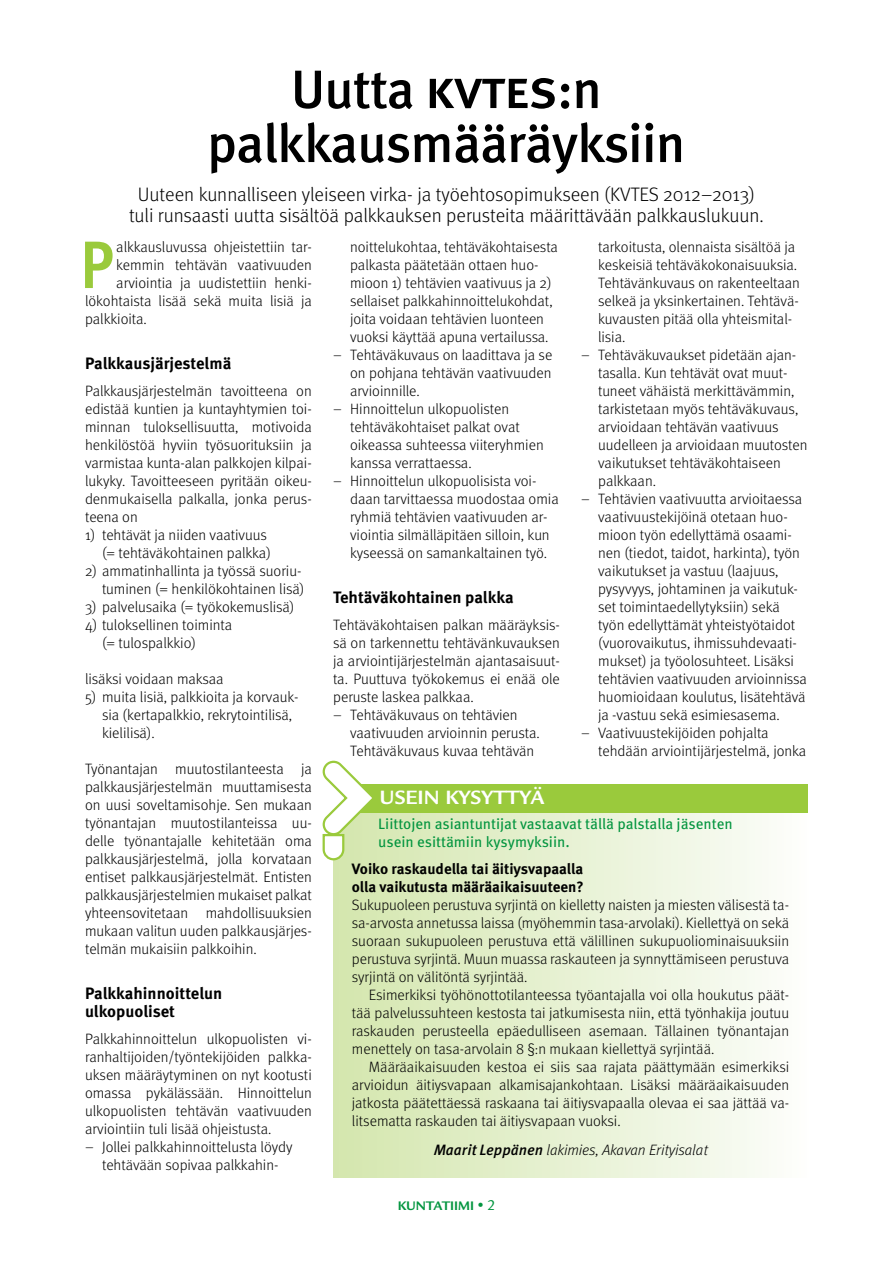
<style>
.page{position:relative;width:893px;height:1263px;background:#fff}
.page>*{position:absolute;margin:0;border:0;box-sizing:border-box;transform-origin:0 0}
.leipis_met_10_12_ANF{font:700 67.05px "Meta Cond OT";color:#9aca3c}
.ots_met_1{font:500 54px/54px "Meta OT";letter-spacing:-.025em;color:#000;text-align:center}
.t1{font:700 21px "Legacy Sans";color:#fff}
.ingr_met{font:300 19.5px/21px "Meta OT";color:#000;text-align:center}
.väliots_met_1{font:700 16.5px/18px "Meta OT";color:#000}
.leipis_met_PA_1{font:300 15px/18px "Meta OT";color:#000}
.leipis_met_10_12_EI{font:300 15px/18px "Meta OT";letter-spacing:-.005em;color:#000;text-align:justify}
.leipis_met_10_12{font:300 15px/18px "Meta OT";color:#000;text-align:justify}
.leipis_met_10_12_ANF-2{font:300 15px "Meta OT";color:#000}
.leipis_met_10_12_EI-2{font:15px/18px "Meta OT";color:#03953f}
.leipis_met_10_12_EI-3{font:700 15px/18px "Meta OT";color:#000}
.kirjoittaja_met{font:italic 300 15px "Meta OT";color:#000}
.leipis_met_10_12_EI-4{font:700 13.5px "Legacy Sans";color:#03953f}
.s1{font-weight:500}
.s2{font-family:"Meta OT";font-weight:300;font-size:15px}
.s3{font-family:"Meta OT";font-weight:400;font-size:15px}
</style>
<div class="page">
<div style="left:333px;top:812px;width:475px;height:366px;background:linear-gradient(to right,#d4e6ad,#fcfdfb)"></div>
<div style="left:353px;top:784px;width:455px;height:28px;background:#9aca3c"></div>
<svg style="left:322px;top:760px;width:55px;height:101px"></svg>
<p class="ots_met_1" style="left:207px;top:63px;width:480px">Uutta kvtes:n palkkausmääräyksiin</p>
<p class="ingr_met" style="left:129px;top:184px;width:636px">Uuteen kunnalliseen yleiseen virka- ja työehtosopimukseen (KVTES 2012–2013) tuli runsaasti uutta sisältöä palkkauksen perusteita määrittävään palkkauslukuun.</p>
<p class="leipis_met_10_12_ANF" style="left:80px;top:222px;width:35px">P</p>
<p class="leipis_met_10_12_ANF-2" style="left:116px;top:238px;width:197px">alkkausluvussa ohjeistettiin tar-</p>
<p class="leipis_met_10_12_ANF-2" style="left:116px;top:256px;width:197px">kemmin tehtävän vaativuuden</p>
<p class="leipis_met_10_12_ANF-2" style="left:116px;top:274px;width:197px">arviointia ja uudistettiin henki-</p>
<p class="leipis_met_10_12_ANF-2" style="left:85px;top:292px;width:228px">lökohtaista lisää sekä muita lisiä ja</p>
<p class="leipis_met_10_12_ANF-2" style="left:85px;top:310px;width:63px">palkkioita.</p>
<p class="väliots_met_1" style="left:85px;top:354px;width:148px">Palkkausjärjestelmä</p>
<p class="leipis_met_10_12_EI" style="left:85px;top:382px;width:228px">Palkkausjärjestelmän tavoitteena on edistää kuntien ja kuntayhtymien toi&shy;minnan tuloksellisuutta, motivoida henkilöstöä hyviin työsuorituksiin ja varmistaa kunta-alan palkkojen kilpai&shy;lukyky. Tavoitteeseen pyritään oikeu&shy;denmukaisella palkalla, jonka perus&shy;teena on</p>
<p class="leipis_met_PA_1" style="left:85px;top:526px;width:187px;text-align:right">1) tehtävät ja niiden vaativuus (= tehtäväkohtainen palkka)</p>
<p class="leipis_met_PA_1" style="left:85px;top:562px;width:221px;text-align:right">2) ammatinhallinta ja työssä suoriu&shy;tuminen (= henkilökohtainen lisä)</p>
<p class="leipis_met_PA_1" style="left:85px;top:598px;width:211px">3) palvelusaika (= työkokemuslisä)</p>
<p class="leipis_met_PA_1" style="left:102px;top:616px;width:132px;text-indent:-17px">4) tuloksellinen toiminta (= tulospalkkio)</p>
<p class="leipis_met_10_12_EI" style="left:85px;top:670px;width:140px">lisäksi voidaan maksaa</p>
<p class="leipis_met_PA_1" style="left:102px;top:688px;width:198px;text-indent:-17px">5) muita lisiä, palkkioita ja korvauk&shy;sia (kertapalkkio, rekrytointilisä, kielilisä).</p>
<p class="leipis_met_10_12_EI" style="left:85px;top:760px;width:228px">Työnantajan muutostilanteesta ja palkkausjärjestelmän muuttamisesta on uusi soveltamisohje. Sen mukaan työnantajan muutostilanteissa uu&shy;delle työnantajalle kehitetään oma palkkausjärjestelmä, jolla korvataan entiset palkkausjärjestelmät. Entisten palkkausjärjestelmien mukaiset palkat yhteensovitetaan mahdollisuuksien mukaan valitun uuden palkkausjärjes&shy;telmän mukaisiin palkkoihin.</p>
<p class="väliots_met_1" style="left:85px;top:984px;width:139px">Palkkahinnoittelun ulkopuoliset</p>
<p class="leipis_met_10_12_EI" style="left:85px;top:1030px;width:228px">Palkkahinnoittelun ulkopuolisten vi&shy;ranhaltijoiden/työntekijöiden palkka&shy;uksen määräytyminen on nyt kootusti omassa pykälässään. Hinnoittelun ulkopuolisten tehtävän vaativuuden arviointiin tuli lisää ohjeistusta.</p>
<p class="leipis_met_PA_1" style="left:85px;top:1138px;width:209px;text-align:center">– Jollei palkkahinnoittelusta löydy tehtävään sopivaa palkkahin-</p>
<p class="leipis_met_PA_1" style="left:350px;top:238px;width:209px">noittelukohtaa, tehtäväkohtaisesta palkasta päätetään ottaen huo&shy;mioon 1) tehtävien vaativuus ja 2) sellaiset palkkahinnoittelukohdat, joita voidaan tehtävien luonteen vuoksi käyttää apuna vertailussa.</p>
<p class="leipis_met_PA_1" style="left:350px;top:346px;width:204px;text-align:justify;text-indent:-17px">– Tehtäväkuvaus on laadittava ja se on pohjana tehtävän vaativuuden arvioinnille.</p>
<p class="leipis_met_PA_1" style="left:350px;top:400px;width:195px;text-indent:-17px">– Hinnoittelun ulkopuolisten tehtäväkohtaiset palkat ovat oikeassa suhteessa viiteryhmien kanssa verrattaessa.</p>
<p class="leipis_met_PA_1" style="left:350px;top:472px;width:210px;text-indent:-17px">– Hinnoittelun ulkopuolisista voi&shy;daan tarvittaessa muodostaa omia ryhmiä tehtävien vaativuuden ar&shy;viointia silmälläpitäen silloin, kun kyseessä on samankaltainen työ.</p>
<p class="väliots_met_1" style="left:333px;top:588px;width:182px">Tehtäväkohtainen palkka</p>
<p class="leipis_met_10_12_EI" style="left:333px;top:616px;width:228px">Tehtäväkohtaisen palkan määräyksis&shy;sä on tarkennettu tehtävänkuvauksen ja arviointijärjestelmän ajantasaisuut&shy;ta. Puuttuva työkokemus ei enää ole peruste laskea palkkaa.</p>
<p class="leipis_met_PA_1" style="left:350px;top:706px;width:191px;text-indent:-17px">– Tehtäväkuvaus on tehtävien vaativuuden arvioinnin perusta.<br>Tehtäväkuvaus kuvaa tehtävän</p>
<p class="t1" style="left:379px;top:785px;width:166px">USEIN KYSYTTYÄ</p>
<p class="leipis_met_PA_1" style="left:598px;top:238px;width:203px">tarkoitusta, olennaista sisältöä ja keskeisiä tehtäväkokonaisuuksia.<br>Tehtävänkuvaus on rakenteeltaan selkeä ja yksinkertainen. Tehtävä&shy;kuvausten pitää olla yhteismital&shy;lisia.</p>
<p class="leipis_met_PA_1" style="left:598px;top:346px;width:211px;text-indent:-17px">– Tehtäväkuvaukset pidetään ajan&shy;tasalla. Kun tehtävät ovat muut&shy;tuneet vähäistä merkittävämmin, tarkistetaan myös tehtäväkuvaus, arvioidaan tehtävän vaativuus uudelleen ja arvioidaan muutosten vaikutukset tehtäväkohtaiseen palkkaan.</p>
<p class="leipis_met_PA_1" style="left:598px;top:490px;width:210px;text-indent:-17px">– Tehtävien vaativuutta arvioitaessa vaativuustekijöinä otetaan huo&shy;mioon työn edellyttämä osaami&shy;nen (tiedot, taidot, harkinta), työn vaikutukset ja vastuu (laajuus, pysyvyys, johtaminen ja vaikutuk&shy;set toimintaedellytyksiin) sekä työn edellyttämät yhteistyötaidot (vuorovaikutus, ihmissuhdevaati&shy;mukset) ja työolosuhteet. Lisäksi tehtävien vaativuuden arvioinnissa huomioidaan koulutus, lisätehtävä ja -vastuu sekä esimiesasema.</p>
<p class="leipis_met_PA_1" style="left:598px;top:724px;width:210px;text-indent:-17px">– Vaativuustekijöiden pohjalta tehdään arviointijärjestelmä, jonka</p>
<p class="leipis_met_10_12_EI-2" style="left:378px;top:815px;width:356px">Liittojen asiantuntijat vastaavat tällä palstalla jäsenten usein esittämiin kysymyksiin.</p>
<p class="leipis_met_10_12_EI-3" style="left:352px;top:860px;width:233px">Voiko raskaudella tai äitiysvapaalla olla vaikutusta määräaikaisuuteen?</p>
<p class="leipis_met_10_12_EI" style="left:352px;top:896px;width:439px">Sukupuoleen perustuva syrjintä on kielletty naisten ja miesten välisestä ta&shy;sa-arvosta annetussa laissa (myöhemmin tasa-arvolaki). Kiellettyä on sekä suoraan sukupuoleen perustuva että välillinen sukupuoliominaisuuksiin perustuva syrjintä. Muun muassa raskauteen ja synnyttämiseen perustuva syrjintä on välitöntä syrjintää.</p>
<p class="leipis_met_10_12" style="left:352px;top:986px;width:439px;text-indent:17px">Esimerkiksi työhönottotilanteessa työantajalla voi olla houkutus päät&shy;tää palvelussuhteen kestosta tai jatkumisesta niin, että työnhakija joutuu raskauden perusteella epäedulliseen asemaan. Tällainen työnantajan menettely on tasa-arvolain 8 §:n mukaan kiellettyä syrjintää.</p>
<p class="leipis_met_10_12" style="left:352px;top:1058px;width:439px;text-indent:17px">Määräaikaisuuden kestoa ei siis saa rajata päättymään esimerkiksi arvioidun äitiysvapaan alkamisajankohtaan. Lisäksi määräaikaisuuden jatkosta päätettäessä raskaana tai äitiysvapaalla olevaa ei saa jättää va&shy;litsematta raskauden tai äitiysvapaan vuoksi.</p>
<p class="kirjoittaja_met" style="left:434px;top:1141px;width:275px"><span class="s1">Maarit Leppänen</span> lakimies, Akavan Erityisalat</p>
<p class="leipis_met_10_12_EI-4" style="left:398px;top:1198px;width:99px">KUNTATIIMI <span class="s2">•</span> <span class="s3">2</span></p>
</div>
